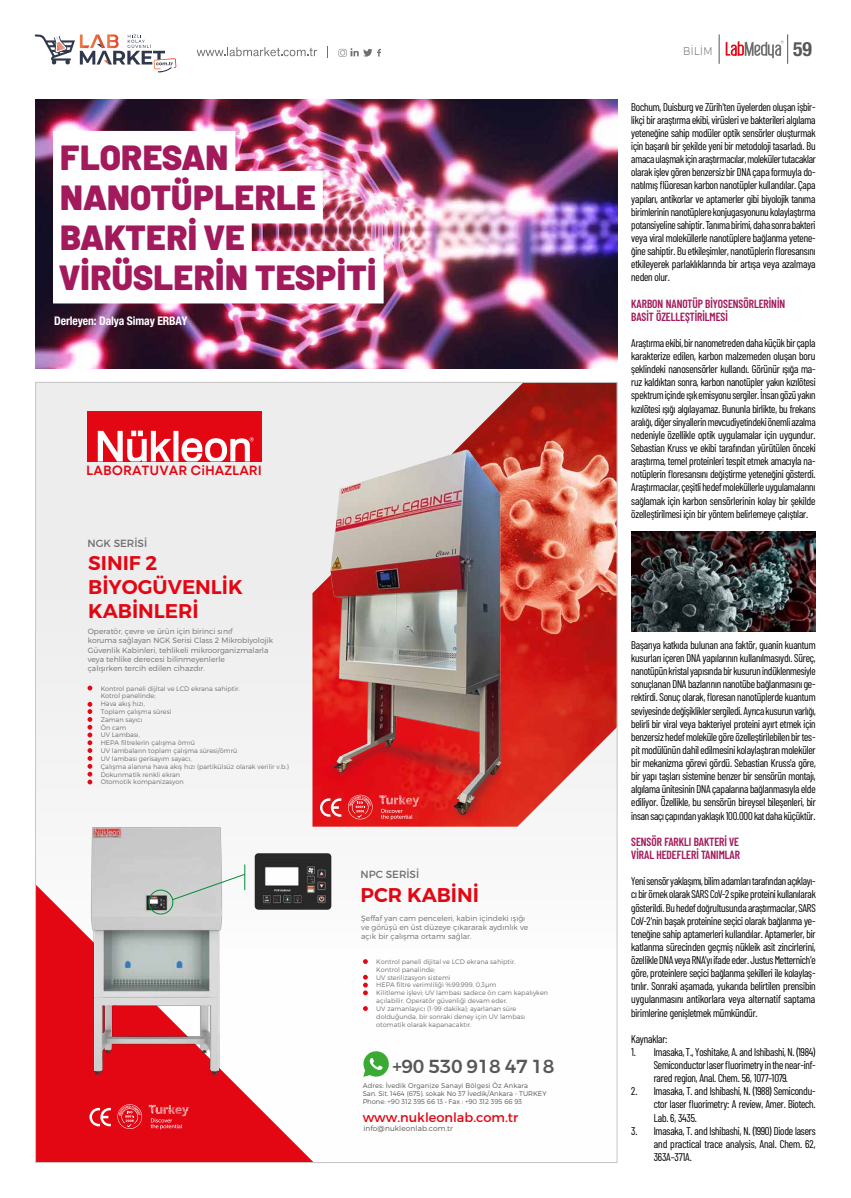
<style>
.page{position:relative;width:851px;height:1198px;background:#fff}
.page>*{position:absolute;margin:0;border:0;box-sizing:border-box;transform-origin:0 0}
.t1{font:900 35px/40px "Barlow";color:#a21a5b}
.t2{font:600 19.88px/23.9px "Montserrat";color:#e30613}
.t3{font:700 condensed 19.75px "Helvetica Neue LT Pro";color:#575756}
.t4{font:500 18.88px "Montserrat";letter-spacing:-.02em;color:#575756}
.t5{font:600 13.38px "Mont Blanc";color:#e30613}
.t6{font:13px "Montserrat";color:#e30613}
.t7{font:600 11.88px/13.1px "Barlow Condensed";color:#a21a5b}
.t8{font:700 condensed 11.88px "Helvetica Neue LT Pro";letter-spacing:-.01em;color:#fff}
.t9{font:11.25px/13.1px "Barlow Condensed";letter-spacing:-.015em;color:#000;text-align:justify}
.t10{font:11.25px/13.1px "Barlow Condensed";letter-spacing:-.015em;color:#000;text-align:justify;scale:.96 1}
.t11{font:300 11.25px "Montserrat";letter-spacing:.05em;color:#575756;scale:.85 1}
.t12{font:10.38px "Montserrat";color:#706f6f}
.t13{font:300 7.62px/9.1px "Montserrat";color:#706f6f}
.t14{font:300 7.38px "Montserrat";letter-spacing:.015em;color:#575756}
.t15{font:300 6.75px/8.1px "Montserrat";letter-spacing:.015em;color:#575756}
.t16{font:300 6.5px/7.9px "Montserrat";color:#706f6f}
</style>
<div class="page">
<div style="left:36px;top:382px;width:581px;height:780px;background:#f5f5f5"></div>
<img style="left:312px;top:384px;width:303px;height:442px">
<svg style="left:37px;top:886px;width:277px;height:274px;fill:#e30613"></svg>
<img style="left:315px;top:440px;width:195px;height:380px">
<svg style="left:89px;top:1108px;width:22px;height:18px"></svg>
<svg style="left:117px;top:1104px;width:25px;height:25px"></svg>
<svg style="left:149px;top:1105px;width:40px;height:24px"></svg>
<svg style="left:320px;top:798px;width:21px;height:19px"></svg>
<svg style="left:348px;top:794px;width:24px;height:25px"></svg>
<svg style="left:379px;top:795px;width:40px;height:25px"></svg>
<img style="left:39px;top:827px;width:233px;height:274px">
<img style="left:255px;top:853px;width:76px;height:56px">
<svg style="left:148px;top:864px;width:98px;height:51px"></svg>
<svg style="left:87px;top:685px;width:5px;height:5px"></svg>
<svg style="left:87px;top:702px;width:5px;height:82px"></svg>
<svg style="left:363px;top:959px;width:5px;height:5px"></svg>
<svg style="left:363px;top:1006px;width:5px;height:5px"></svg>
<svg style="left:363px;top:975px;width:5px;height:20px"></svg>
<svg style="left:363px;top:1051px;width:26px;height:26px"></svg>
<div style="left:87px;top:411px;width:175px;height:50px;background:#e30613"></div>
<svg style="left:97px;top:430px;width:157px;height:32px"></svg>
<img style="left:36px;top:99px;width:581px;height:270px">
<div style="left:53px;top:131px;width:182px;height:52px;background:#fff"></div>
<div style="left:53px;top:171px;width:270px;height:52px;background:#fff"></div>
<div style="left:53px;top:211px;width:199px;height:52px;background:#fff"></div>
<div style="left:53px;top:251px;width:330px;height:52px;background:#fff"></div>
<img style="left:631px;top:531px;width:184px;height:100px">
<svg style="left:725px;top:40px;width:58px;height:18px"></svg>
<hr style="left:787px;top:34px;width:1px;height:30px;background:#575756">
<hr style="left:718px;top:34px;width:1px;height:30px;background:#575756">
<svg style="left:35px;top:34px;width:141px;height:38px"></svg>
<svg style="left:338px;top:48px;width:43px;height:9px"></svg>
<svg style="left:196px;top:47px;width:121px;height:9px"></svg>
<h1 class="t1" style="left:59px;top:134px;width:319px">FLORESAN<br>NANOTÜPLERLE<br>BAKTERİ VE<br>VİRÜSLERİN TESPİTİ</h1>
<p class="t8" style="left:54px;top:314px;width:135px">Derleyen: Dalya Simay ERBAY</p>
<p class="t5" style="left:86px;top:462px;width:177px">LABORATUVAR CiHAZLARI</p>
<p class="t12" style="left:87px;top:537px;width:61px">NGK SERİSİ</p>
<h2 class="t2" style="left:88px;top:551px;width:156px">SINIF 2<br>BİYOGÜVENLİK<br>KABİNLERİ</h2>
<p class="t13" style="left:88px;top:627px;width:187px">Operatör, çevre ve ürün için birinci sınıf<br>koruma sağlayan NGK Serisi Class 2 Mikrobiyolojik Güvenlik Kabinleri, tehlikeli mikroorganizmalarla veya tehlike derecesi bilinmeyenlerle<br>çalışırken tercih edilen cihazdır.</p>
<p class="t16" style="left:101px;top:684px;width:189px">Kontrol paneli dijital ve LCD ekrana sahiptir.<br>Kotrol panelinde;<br>Hava akış hızı,<br>Toplam çalışma süresi<br>Zaman sayıcı<br>Ön cam<br>UV Lambası,<br>HEPA filtrelerin çalışma ömrü<br>UV lambaların toplam çalışma süresi/ömrü<br>UV lambası gerisayım sayacı,<br>Çalışma alanına hava akış hızı (partikülsüz olarak verilir v.b.)<br>Dokunmatik renkli ekran<br>Otomotik kompanizasyon</p>
<p class="t12" style="left:360px;top:868px;width:60px">NPC SERİSİ</p>
<h2 class="t2" style="left:360px;top:883px;width:120px">PCR KABİNİ</h2>
<p class="t13" style="left:361px;top:914px;width:168px">Şeffaf yan cam penceleri, kabin içindeki ışığı ve görüşü en üst düzeye çıkararak aydınlık ve açık bir çalışma ortamı sağlar.</p>
<p class="t16" style="left:376px;top:957px;width:173px">Kontrol paneli dijital ve LCD ekrana sahiptir.<br>Kontrol panalinde;<br>UV sterilizasyon sistemi<br>HEPA filtre verimliliği %99,999, 0,3µm<br>Kilitleme işlevi; UV lambası sadece ön cam kapalıyken açılabilir. Operatör güvenliği devam eder.<br>UV zamanlayıcı (1-99 dakika); ayarlanan süre dolduğunda, bir sonraki deney için UV lambası otomatik olarak kapanacaktır.</p>
<h3 class="t4" style="left:392px;top:1054px;width:163px">+90 530 918 47 18</h3>
<p class="t6" style="left:362px;top:1109px;width:157px">www.nukleonlab.com.tr</p>
<p class="t15" style="left:362px;top:1081px;width:185px">Adres: İvedik Organize Sanayi Bölgesi Öz Ankara<br>San. Sit. 1464 (675). sokak No 37 İvedik/Ankara - TURKEY<br>Phone: +90 312 395 66 13 • Fax : +90 312 395 66 93</p>
<p class="t14" style="left:363px;top:1124px;width:91px">info@nukleonlab.com.tr</p>
<p class="t11" style="left:683px;top:43px;width:36px">BILIM</p>
<h3 class="t3" style="left:793px;top:37px;width:20px">59</h3>
<p class="t9" style="left:631px;top:99px;width:186px">Bochum, Duisburg ve Zürih'ten üyelerden oluşan işbir&shy;likçi bir araştırma ekibi, virüsleri ve bakterileri algılama yeteneğine sahip modüler optik sensörler oluşturmak için başarılı bir şekilde yeni bir metodoloji tasarladı. Bu amaca ulaşmak için araştırmacılar, moleküler tutacaklar olarak işlev gören benzersiz bir DNA çapa formuyla do&shy;natılmış flüoresan karbon nanotüpler kullandılar. Çapa yapıları, antikorlar ve aptamerler gibi biyolojik tanıma birimlerinin nanotüplere konjugasyonunu kolaylaştırma potansiyeline sahiptir. Tanıma birimi, daha sonra bakteri veya viral moleküllerle nanotüplere bağlanma yetene&shy;ğine sahiptir. Bu etkileşimler, nanotüplerin floresansını etkileyerek parlaklıklarında bir artışa veya azalmaya neden olur.</p>
<p class="t7" style="left:631px;top:296px;width:155px">KARBON NANOTÜP BIYOSENSÖRLERININ<br>BASIT ÖZELLEŞTIRILMESI</p>
<p class="t9" style="left:631px;top:335px;width:186px">Araştırma ekibi, bir nanometreden daha küçük bir çapla karakterize edilen, karbon malzemeden oluşan boru şeklindeki nanosensörler kullandı. Görünür ışığa ma&shy;ruz kaldıktan sonra, karbon nanotüpler yakın kızılötesi spektrum içinde ışık emisyonu sergiler. İnsan gözü yakın kızılötesi ışığı algılayamaz. Bununla birlikte, bu frekans aralığı, diğer sinyallerin mevcudiyetindeki önemli azalma nedeniyle özellikle optik uygulamalar için uygundur.<br>Sebastian Kruss ve ekibi tarafından yürütülen önceki araştırma, temel proteinleri tespit etmek amacıyla na&shy;notüplerin floresansını değiştirme yeteneğini gösterdi.<br>Araştırmacılar, çeşitli hedef moleküllerle uygulamalarını sağlamak için karbon sensörlerinin kolay bir şekilde özelleştirilmesi için bir yöntem belirlemeye çalıştılar.</p>
<p class="t9" style="left:631px;top:637px;width:186px">Başarıya katkıda bulunan ana faktör, guanin kuantum kusurları içeren DNA yapılarının kullanılmasıydı. Süreç, nanotüpün kristal yapısında bir kusurun indüklenmesiyle sonuçlanan DNA bazlarının nanotübe bağlanmasını ge&shy;rektirdi. Sonuç olarak, floresan nanotüplerde kuantum seviyesinde değişiklikler sergiledi. Ayrıca kusurun varlığı, belirli bir viral veya bakteriyel proteini ayırt etmek için benzersiz hedef moleküle göre özelleştirilebilen bir tes&shy;pit modülünün dahil edilmesini kolaylaştıran moleküler bir mekanizma görevi gördü. Sebastian Kruss'a göre, bir yapı taşları sistemine benzer bir sensörün montajı, algılama ünitesinin DNA çapalarına bağlanmasıyla elde ediliyor. Özellikle, bu sensörün bireysel bileşenleri, bir insan saçı çapından yaklaşık 100.000 kat daha küçüktür.</p>
<p class="t7" style="left:631px;top:834px;width:110px">SENSÖR FARKLI BAKTERI VE<br>VIRAL HEDEFLERI TANIMLAR</p>
<p class="t10" style="left:631px;top:874px;width:194px">Yeni sensör yaklaşımı, bilim adamları tarafından açıklayı&shy;cı bir örnek olarak SARS CoV-2 spike proteini kullanılarak gösterildi. Bu hedef doğrultusunda araştırmacılar, SARS CoV-2'nin başak proteinine seçici olarak bağlanma ye&shy;teneğine sahip aptamerleri kullandılar. Aptamerler, bir katlanma sürecinden geçmiş nükleik asit zincirlerini, özellikle DNA veya RNA'yı ifade eder. Justus Metternich'e göre, proteinlere seçici bağlanma şekilleri ile kolaylaş&shy;tırılır. Sonraki aşamada, yukarıda belirtilen prensibin uygulanmasını antikorlara veya alternatif saptama birimlerine genişletmek mümkündür.</p>
<p class="t9" style="left:631px;top:1031px;width:38px">Kaynaklar:</p>
<p class="t9" style="left:653px;top:1044px;width:163px;text-indent:-22px">1. Imasaka, T., Yoshitake, A. and Ishibashi, N. (1984)<br>Semiconductor laser fluorimetry in the near-inf&shy;rared region, Anal. Chem. 56, 1077–1079.</p>
<p class="t9" style="left:653px;top:1084px;width:163px;text-indent:-23px">2. Imasaka, T. and Ishibashi, N. (1988) Semicondu&shy;ctor laser fluorimetry: A review, Amer. Biotech.<br>Lab. 6, 3435.</p>
<p class="t9" style="left:653px;top:1123px;width:163px;text-indent:-23px">3. Imasaka, T. and Ishibashi, N. (1990) Diode lasers and practical trace analysis, Anal. Chem. 62, 363A–371A.</p>
</div>
